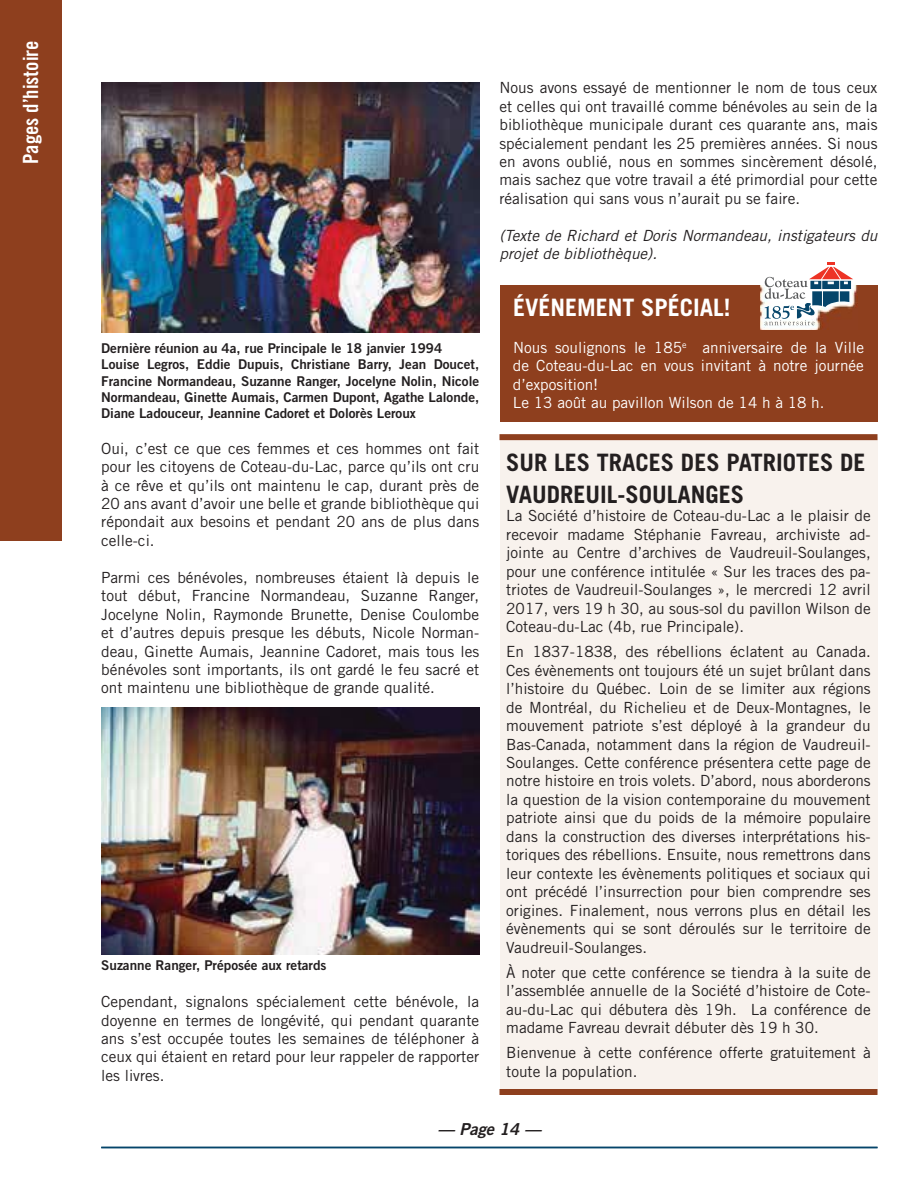
<style>
.page{position:relative;width:918px;height:1188px;background:#fff}
.page>*{position:absolute;margin:0;border:0;box-sizing:border-box;transform-origin:0 0}
.t1{font:700 24px/31.5px "Trade Gothic LT Std";color:#231f20}
.t2{font:700 24px "Trade Gothic LT Std";color:#fff}
.t3{font:21px "Trade Gothic LT Std Bd Cn 20";color:#fff}
.t4{font:16.5px "Trade Gothic LT Std Bd 2 Obl";color:#231f20}
.t5{font:15.3px/18.5px "Trade Gothic LT Std";color:#231f20;text-align:justify}
.t6{font:15.3px/18.5px "Trade Gothic LT Std";color:#fff}
.t7{font:italic 15.3px/18.5px "Trade Gothic LT Std";color:#231f20}
.t8{font:13.5px/16.2px "Trade Gothic LT Std Bd 2";color:#231f20}
</style>
<div class="page">
<hr style="left:101px;top:1147px;width:777px;height:1px;background:#05456a">
<div style="left:500px;top:437px;width:378px;height:657px;background:#f8f2ed"></div>
<div style="left:0;top:0;width:61px;height:540px;background:#8e3f1e"></div>
<div style="left:500px;top:285px;width:378px;height:137px;background:#8e3f1e"></div>
<img style="left:101px;top:82px;width:378px;height:251px">
<img style="left:101px;top:707px;width:378px;height:248px">
<div style="left:500px;top:1089px;width:378px;height:6px;background:#8e3f1e"></div>
<div style="left:500px;top:434px;width:378px;height:6px;background:#8e3f1e"></div>
<img style="left:760px;top:281px;width:98px;height:49px">
<svg style="left:765px;top:262px;width:88px;height:63px"></svg>
<h2 class="t3" style="left:23px;top:164px;width:125px;rotate:-90deg">Pages d’histoire</h2>
<p class="t8" style="left:101px;top:341px;width:380px">Dernière réunion au 4a, rue Principale le 18 janvier 1994<br>Louise Legros, Eddie Dupuis, Christiane Barry, Jean Doucet, Francine Normandeau, Suzanne Ranger, Jocelyne Nolin, Nicole Normandeau, Ginette Aumais, Carmen Dupont, Agathe Lalonde, Diane Ladouceur, Jeannine Cadoret et Dolorès Leroux</p>
<p class="t5" style="left:101px;top:440px;width:380px">Oui, c’est ce que ces femmes et ces hommes ont fait pour les citoyens de Coteau-du-Lac, parce qu’ils ont cru à ce rêve et qu’ils ont maintenu le cap, durant près de 20 ans avant d’avoir une belle et grande bibliothèque qui répondait aux besoins et pendant 20 ans de plus dans celle-ci.</p>
<p class="t5" style="left:101px;top:569px;width:380px">Parmi ces bénévoles, nombreuses étaient là depuis le tout début, Francine Normandeau, Suzanne Ranger, Jocelyne Nolin, Raymonde Brunette, Denise Coulombe et d’autres depuis presque les débuts, Nicole Norman&shy;deau, Ginette Aumais, Jeannine Cadoret, mais tous les bénévoles sont importants, ils ont gardé le feu sacré et ont maintenu une bibliothèque de grande qualité.</p>
<p class="t8" style="left:101px;top:958px;width:227px">Suzanne Ranger, Préposée aux retards</p>
<p class="t5" style="left:101px;top:994px;width:380px">Cependant, signalons spécialement cette bénévole, la doyenne en termes de longévité, qui pendant quarante ans s’est occupée toutes les semaines de téléphoner à ceux qui étaient en retard pour leur rappeler de rapporter les livres.</p>
<p class="t5" style="left:500px;top:80px;width:380px">Nous avons essayé de mentionner le nom de tous ceux et celles qui ont travaillé comme bénévoles au sein de la bibliothèque municipale durant ces quarante ans, mais spécialement pendant les 25 premières années. Si nous en avons oublié, nous en sommes sincèrement désolé, mais sachez que votre travail a été primordial pour cette réalisation qui sans vous n’aurait pu se faire.</p>
<p class="t7" style="left:500px;top:227px;width:380px">(Texte de Richard et Doris Normandeau, instigateurs du projet de bibliothèque).</p>
<h1 class="t2" style="left:513px;top:294px;width:219px">ÉVÉNEMENT SPÉCIAL!</h1>
<p class="t6" style="left:513px;top:340px;width:353px">Nous soulignons le 185<sup>e</sup> anniversaire de la Ville de Coteau-du-Lac en vous invitant à notre journée d’exposition!<br>Le 13 août au pavillon Wilson de 14 h à 18 h.</p>
<h1 class="t1" style="left:506px;top:447px;width:361px">SUR LES TRACES DES PATRIOTES DE<br>VAUDREUIL-SOULANGES</h1>
<p class="t5" style="left:506px;top:508px;width:366px">La Société d’histoire de Coteau-du-Lac a le plaisir de recevoir madame Stéphanie Favreau, archiviste ad&shy;jointe au Centre d’archives de Vaudreuil-Soulanges, pour une conférence intitulée « Sur les traces des pa&shy;triotes de Vaudreuil-Soulanges », le mercredi 12 avril 2017, vers 19 h 30, au sous-sol du pavillon Wilson de Coteau-du-Lac (4b, rue Principale).</p>
<p class="t5" style="left:506px;top:644px;width:366px">En 1837-1838, des rébellions éclatent au Canada.<br>Ces évènements ont toujours été un sujet brûlant dans l’histoire du Québec. Loin de se limiter aux régions de Montréal, du Richelieu et de Deux-Montagnes, le mouvement patriote s’est déployé à la grandeur du Bas-Canada, notamment dans la région de Vaudreuil-Soulanges. Cette conférence présentera cette page de notre histoire en trois volets. D’abord, nous aborderons la question de la vision contemporaine du mouvement patriote ainsi que du poids de la mémoire populaire dans la construction des diverses interprétations his&shy;toriques des rébellions. Ensuite, nous remettrons dans leur contexte les évènements politiques et sociaux qui ont précédé l’insurrection pour bien comprendre ses origines. Finalement, nous verrons plus en détail les évènements qui se sont déroulés sur le territoire de Vaudreuil-Soulanges.</p>
<p class="t5" style="left:506px;top:964px;width:366px">À noter que cette conférence se tiendra à la suite de l’assemblée annuelle de la Société d’histoire de Cote&shy;au-du-Lac qui débutera dès 19h. La conférence de madame Favreau devrait débuter dès 19 h 30.</p>
<p class="t5" style="left:506px;top:1045px;width:366px">Bienvenue à cette conférence offerte gratuitement à toute la population.</p>
<p class="t4" style="left:438px;top:1120px;width:105px">— Page 14 —</p>
</div>
